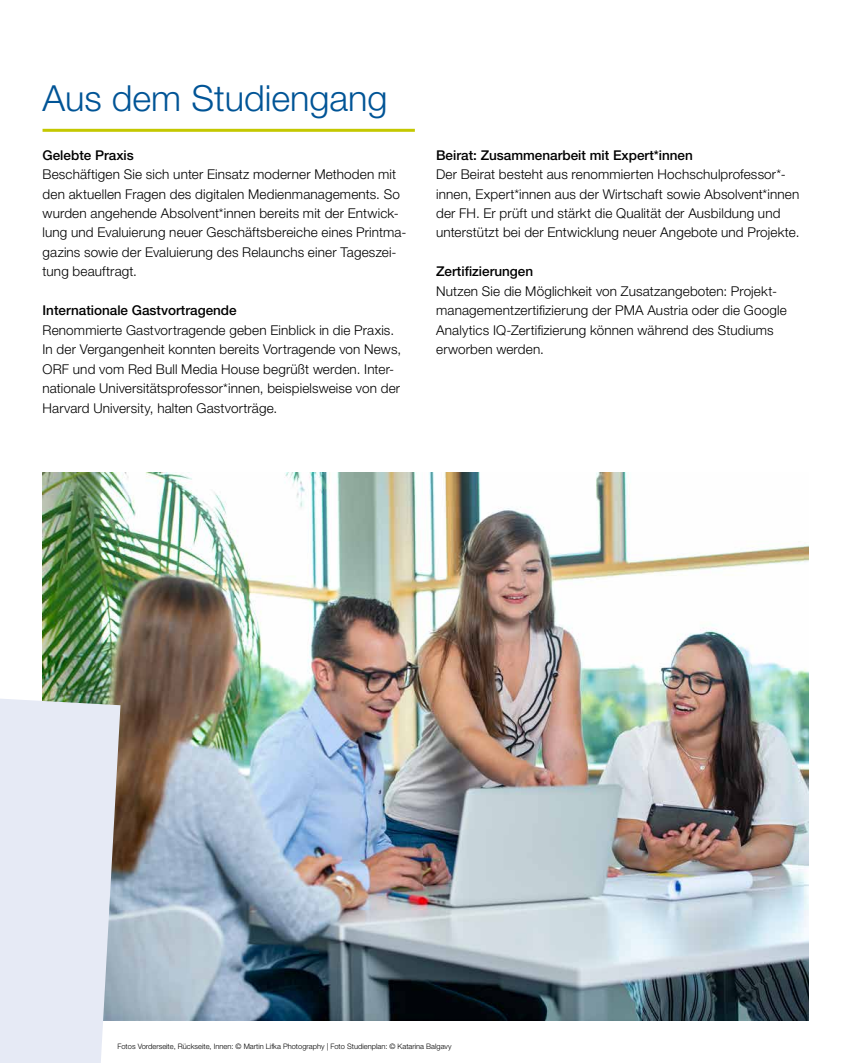
<style>
.page{position:relative;width:851px;height:1063px;background:#fff}
.page>*{position:absolute;margin:0;border:0;box-sizing:border-box;transform-origin:0 0}
.t1{font:300 36px "Helvetica Neue LT Pro";color:#005496}
.t2{font:300 13.5px/19.5px "Helvetica Neue LT Pro";letter-spacing:.01em;color:#000}
.t3{font:500 13.5px "Helvetica Neue LT Pro";color:#000}
.t4{font:300 7.5px "Helvetica Neue LT Pro";color:#000}
</style>
<div class="page">
<img style="left:43px;top:473px;width:765px;height:547px">
<div style="left:0;top:699px;width:120px;height:364px;background:#e6eaf5"></div>
<hr style="left:43px;top:129px;width:372px;height:3px;background:#c4c800">
<h1 class="t1" style="left:43px;top:76px;width:346px">Aus dem Studiengang</h1>
<p class="t3" style="left:43px;top:147px;width:93px">Gelebte Praxis</p>
<p class="t2" style="left:43px;top:164px;width:365px">Beschäftigen Sie sich unter Einsatz moderner Methoden mit den aktuellen Fragen des digitalen Medienmanagements. So wurden angehende Absolvent*innen bereits mit der Entwick&shy;lung und Evaluierung neuer Geschäftsbereiche eines Printma&shy;gazins sowie der Evaluierung des Relaunchs einer Tageszei&shy;tung beauftragt.</p>
<p class="t3" style="left:43px;top:303px;width:196px">Internationale Gastvortragende</p>
<p class="t2" style="left:43px;top:320px;width:360px">Renommierte Gastvortragende geben Einblick in die Praxis.<br>In der Vergangenheit konnten bereits Vortragende von News, ORF und vom Red Bull Media House begrüßt werden. Inter&shy;nationale Universitätsprofessor*innen, beispielsweise von der Harvard University, halten Gastvorträge.</p>
<p class="t3" style="left:436px;top:147px;width:258px">Beirat: Zusammenarbeit mit Expert*innen</p>
<p class="t2" style="left:436px;top:164px;width:365px">Der Beirat besteht aus renommierten Hochschulprofessor*- innen, Expert*innen aus der Wirtschaft sowie Absolvent*innen der FH. Er prüft und stärkt die Qualität der Ausbildung und unterstützt bei der Entwicklung neuer Angebote und Projekte.</p>
<p class="t3" style="left:436px;top:264px;width:99px">Zertifizierungen</p>
<p class="t2" style="left:436px;top:281px;width:352px">Nutzen Sie die Möglichkeit von Zusatzangeboten: Projekt&shy;managementzertifizierung der PMA Austria oder die Google Analytics IQ-Zertifizierung können während des Studiums erworben werden.</p>
<p class="t4" style="left:117px;top:1042px;width:335px">Fotos Vorderseite, Rückseite, Innen: © Martin Lifka Photography | Foto Studienplan: © Katarina Balgavy</p>
</div>
